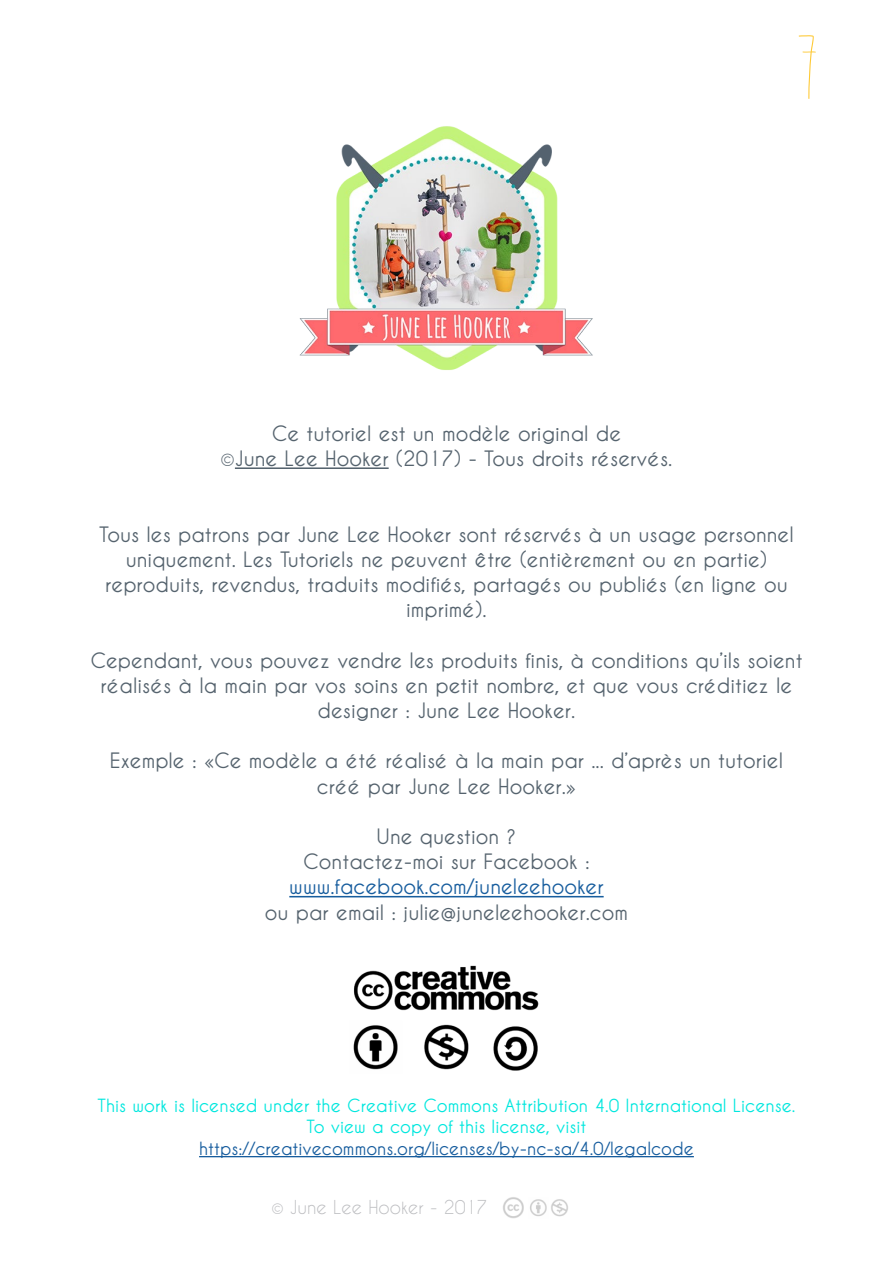
<style>
.page{position:relative;width:893px;height:1263px;background:#fff}
.page>*{position:absolute;margin:0;border:0;box-sizing:border-box;transform-origin:0 0}
.t1{font:500 90px "Dilem Handwritten";color:#fec934}
.t2{font:700 21px/25.2px "Caviar Dreams";color:#55636e;text-align:center}
.t3{font:700 21px "Caviar Dreams";color:#175d9e}
.t4{font:700 18px "Caviar Dreams";color:#00e7de}
.t5{font:700 18px "Caviar Dreams";color:#175d9e}
.t6{font:18px "Caviar Dreams";color:#bcbdc0}
.s1{font-weight:400}
</style>
<div class="page">
<img style="left:503px;top:1197px;width:65px;height:21px">
<hr style="left:199px;top:1156px;width:495px;height:1px;background:#175d9e">
<img style="left:353px;top:965px;width:186px;height:106px">
<hr style="left:235px;top:467px;width:154px;height:2px;background:#55636e">
<hr style="left:289px;top:896px;width:315px;height:1px;background:#175d9e">
<img style="left:299px;top:126px;width:294px;height:244px">
<h1 class="t1" style="left:789px;top:30px;width:40px">7</h1>
<p class="t2" style="left:272px;top:420px;width:351px">Ce tutoriel est un modèle original de</p>
<p class="t2" style="left:220px;top:445px;width:453px"><span class="s1">©</span>June Lee Hooker (2017) - Tous droits réservés.</p>
<p class="t2" style="left:99px;top:521px;width:696px">Tous les patrons par June Lee Hooker sont réservés à un usage personnel uniquement. Les Tutoriels ne peuvent être (entièrement ou en partie) reproduits, revendus, traduits modifiés, partagés ou publiés (en ligne ou imprimé).</p>
<p class="t2" style="left:90px;top:647px;width:714px">Cependant, vous pouvez vendre les produits finis, à conditions qu’ils soient réalisés à la main par vos soins en petit nombre, et que vous créditiez le designer : June Lee Hooker.</p>
<p class="t2" style="left:110px;top:748px;width:675px">Exemple : «Ce modèle a été réalisé à la main par ... d’après un tutoriel créé par June Lee Hooker.»</p>
<p class="t2" style="left:377px;top:823px;width:141px">Une question ?</p>
<p class="t2" style="left:303px;top:849px;width:288px">Contactez-moi sur Facebook :</p>
<p class="t3" style="left:289px;top:875px;width:316px">www.facebook.com/juneleehooker</p>
<p class="t2" style="left:265px;top:899px;width:365px">ou par email : julie@juneleehooker.com</p>
<p class="t4" style="left:98px;top:1095px;width:699px">This work is licensed under the Creative Commons Attribution 4.0 International License.</p>
<p class="t4" style="left:307px;top:1116px;width:281px">To view a copy of this license, visit</p>
<p class="t5" style="left:199px;top:1138px;width:496px">https://creativecommons.org/licenses/by-nc-sa/4.0/legalcode</p>
<p class="t6" style="left:271px;top:1198px;width:218px">© June Lee Hooker - 2017</p>
</div>
